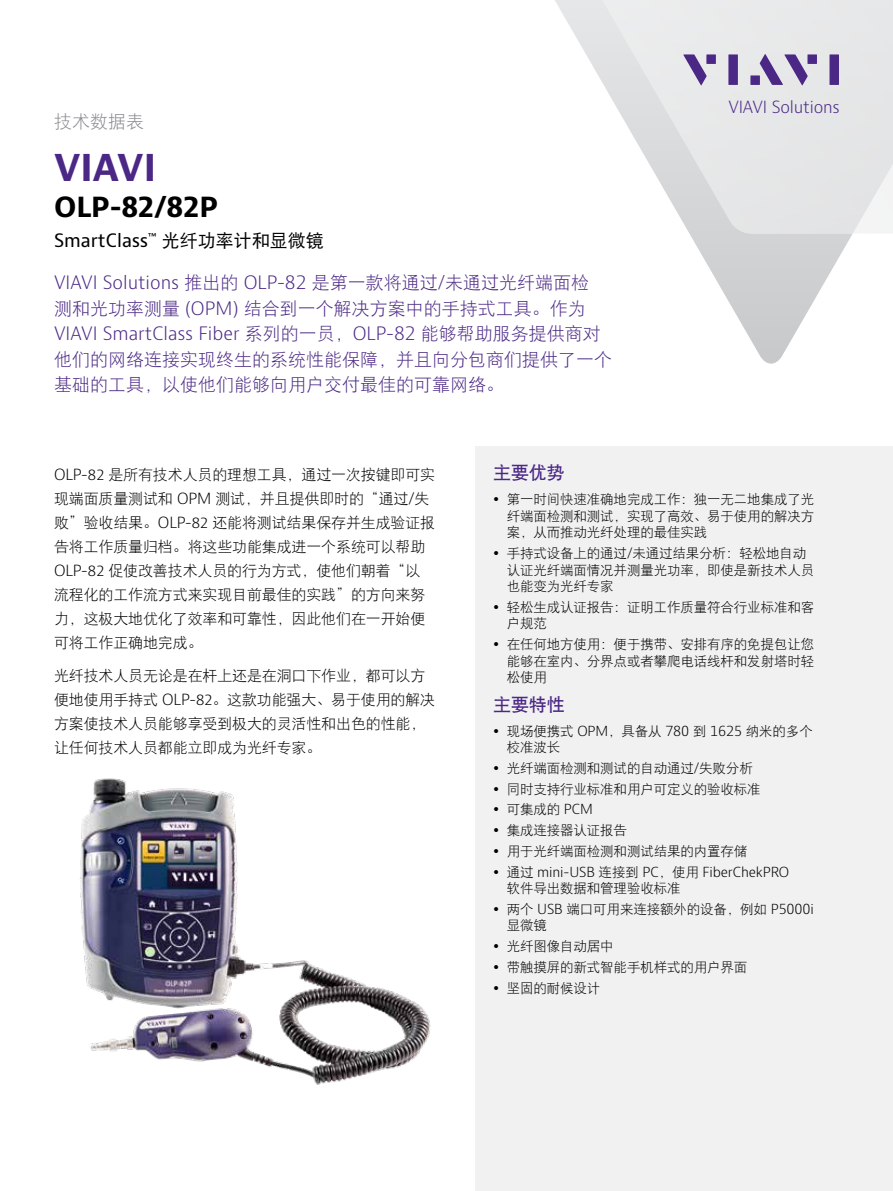
<style>
.page{position:relative;width:893px;height:1191px;background:#fff}
.page>*{position:absolute;margin:0;border:0;box-sizing:border-box;transform-origin:0 0}
.t1{font:700 36px "Bernino Sans";color:#4b2885}
.t2{font:700 27px "Bernino Sans";color:#000}
.t3{font:18px/25.5px "DFP Hei W3";color:#4b2885}
.t4{font:300 18px "Bernino Sans";color:#4b2885}
.t5{font:18px "Bernino Sans";color:#000}
.t6{font:18px "DFP Hei W7";letter-spacing:-.01em;color:#4b2885}
.t7{font:18px "DFP Hei W3";color:#888a8d}
.t8{font:300 16.35px "Bernino Sans";letter-spacing:-.01em;color:#4b2885}
.t9{font:15px/24px "DFP Hei W3";letter-spacing:-.01em;color:#000}
.t10{font:13.5px/16.5px "DFP Hei W3";letter-spacing:-.01em;color:#000}
.t11{font:300 13.5px "Bernino Sans";letter-spacing:-.01em;color:#000}
.s1{font-family:"DFP Hei W5"}
.s2{font-family:"DFP Hei W3";font-weight:400}
.s3{font-family:"Bernino Sans";font-weight:300}
</style>
<div class="page">
<svg style="left:690px;top:234px;width:162px;height:130px"></svg>
<svg style="left:555px;top:0;width:338px;height:234px"></svg>
<svg style="left:683px;top:54px;width:24px;height:31px"></svg>
<div style="left:706px;top:54px;width:10px;height:10px;background:#4b2885"></div>
<div style="left:728px;top:54px;width:10px;height:31px;background:#4b2885"></div>
<div style="left:807px;top:54px;width:10px;height:10px;background:#4b2885"></div>
<div style="left:829px;top:54px;width:10px;height:31px;background:#4b2885"></div>
<svg style="left:760px;top:54px;width:48px;height:31px"></svg>
<div style="left:750px;top:75px;width:10px;height:10px;background:#4b2885"></div>
<div style="left:475px;top:446px;width:418px;height:745px;background:#f1f1f2"></div>
<img style="left:80px;top:778px;width:351px;height:307px">
<h3 class="t7" style="left:54px;top:112px;width:91px">技术数据表</h3>
<h1 class="t1" style="left:54px;top:144px;width:104px">VIAVI</h1>
<h2 class="t2" style="left:54px;top:189px;width:165px">OLP-82/82P</h2>
<h3 class="t5" style="left:54px;top:228px;width:271px">SmartClass<sup>™</sup> <span class="s1">光纤功率计和显微镜</span></h3>
<h3 class="t4" style="left:54px;top:271px;width:537px">VIAVI Solutions <span class="s2">推出的</span> OLP-82 <span class="s2">是第一款将通过</span>/<span class="s2">未通过光纤端面检</span></h3>
<h3 class="t3" style="left:54px;top:295px;width:533px">测和光功率测量 <span class="s3">(OPM)</span> 结合到一个解决方案中的手持式工具。作为</h3>
<h3 class="t4" style="left:54px;top:322px;width:548px">VIAVI SmartClass Fiber <span class="s2">系列的一员，</span>OLP-82 <span class="s2">能够帮助服务提供商对</span></h3>
<h3 class="t3" style="left:54px;top:346px;width:560px">他们的网络连接实现终生的系统性能保障，并且向分包商们提供了一个基础的工具，以使他们能够向用户交付最佳的可靠网络。</h3>
<p class="t8" style="left:728px;top:96px;width:113px">VIAVI Solutions</p>
<p class="t9" style="left:54px;top:462px;width:383px"><span class="s3">OLP-82</span> 是所有技术人员的理想工具，通过一次按键即可实现端面质量测试和 <span class="s3">OPM</span> 测试，并且提供即时的“通过<span class="s3">/</span>失败”验收结果。<span class="s3">OLP-82</span> 还能将测试结果保存并生成验证报告将工作质量归档。将这些功能集成进一个系统可以帮助<br><span class="s3">OLP-82</span> 促使改善技术人员的行为方式，使他们朝着“以流程化的工作流方式来实现目前最佳的实践”的方向来努力，这极大地优化了效率和可靠性，因此他们在一开始便可将工作正确地完成。</p>
<p class="t9" style="left:54px;top:663px;width:383px">光纤技术人员无论是在杆上还是在洞口下作业，都可以方便地使用手持式 <span class="s3">OLP-82</span>。这款功能强大、易于使用的解决方案使技术人员能够享受到极大的灵活性和出色的性能，让任何技术人员都能立即成为光纤专家。</p>
<h3 class="t6" style="left:493px;top:464px;width:73px">主要优势</h3>
<p class="t10" style="left:507px;top:491px;width:309px;text-align:justify">第一时间快速准确地完成工作：独一无二地集成了光纤端面检测和测试，实现了高效、易于使用的解决方案，从而推动光纤处理的最佳实践</p>
<p class="t10" style="left:507px;top:545px;width:309px">手持式设备上的通过<span class="s3">/</span>未通过结果分析：轻松地自动认证光纤端面情况并测量光功率，即使是新技术人员也能变为光纤专家</p>
<p class="t10" style="left:507px;top:599px;width:309px">轻松生成认证报告：证明工作质量符合行业标准和客户规范</p>
<p class="t10" style="left:507px;top:636px;width:309px;text-align:justify">在任何地方使用：便于携带、安排有序的免提包让您能够在室内、分界点或者攀爬电话线杆和发射塔时轻松使用</p>
<h3 class="t6" style="left:493px;top:695px;width:73px">主要特性</h3>
<p class="t10" style="left:507px;top:722px;width:308px">现场便携式 <span class="s3">OPM</span>，具备从 <span class="s3">780</span> 到 <span class="s3">1625</span> 纳米的多个校准波长</p>
<p class="t10" style="left:507px;top:757px;width:256px;line-height:20.7px">光纤端面检测和测试的自动通过<span class="s3">/</span>失败分析同时支持行业标准和用户可定义的验收标准可集成的 <span class="s3">PCM<br></span>集成连接器认证报告<br>用于光纤端面检测和测试结果的内置存储</p>
<p class="t11" style="left:507px;top:862px;width:284px"><span class="s2">通过</span> mini-USB <span class="s2">连接到</span> PC<span class="s2">，使用</span> FiberChekPRO</p>
<p class="t10" style="left:507px;top:878px;width:309px;line-height:20.7px">软件导出数据和管理验收标准<br>两个 <span class="s3">USB</span> 端口可用来连接额外的设备，例如 <span class="s3">P5000i</span></p>
<p class="t10" style="left:507px;top:915px;width:242px;line-height:20.7px">显微镜<br>光纤图像自动居中<br>带触摸屏的新式智能手机样式的用户界面坚固的耐候设计</p>
</div>
